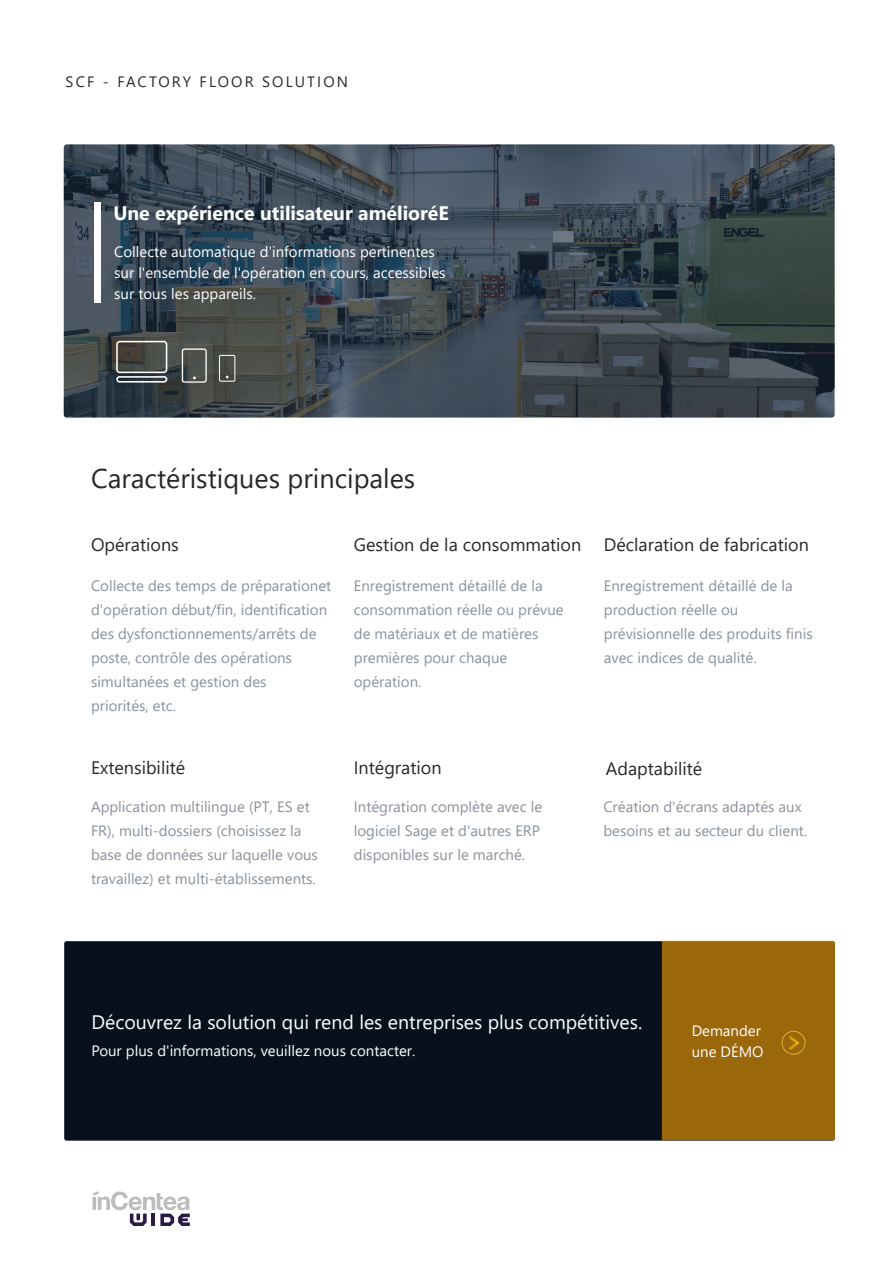
<style>
.page{position:relative;width:893px;height:1263px;background:#fff}
.page>*{position:absolute;margin:0;border:0;box-sizing:border-box;transform-origin:0 0}
.t1{font:27px "Segoe UI";color:#25292c}
.t2{font:19.5px "Segoe UI";color:#fff}
.t3{font:700 19.5px "Segoe UI";color:#fff}
.t4{font:18px "Segoe UI";color:#25292c}
.t5{font:15px/24px "Segoe UI";color:#8a929c}
.t6{font:15px/21px "Segoe UI";color:#fff}
.t7{font:15px "Segoe UI";letter-spacing:.145em;color:#262a2e}
</style>
<div class="page">
<div style="left:64px;top:941px;width:771px;height:200px;background:#07111c;border-radius:3px"></div>
<svg style="left:64px;top:144px;width:770px;height:273px;background:#3c4851"></svg>
<div style="left:662px;top:941px;width:173px;height:199px;background:#9b670b"></div>
<div style="left:94px;top:202px;width:7px;height:100px;background:#fff"></div>
<div style="left:116px;top:341px;width:51px;height:32px;border:2px solid #fff;border-radius:3px"></div>
<div style="left:116px;top:376px;width:51px;height:7px;border:2px solid #fff;border-radius:2px"></div>
<div style="left:182px;top:348px;width:25px;height:35px;border:1px solid #fff;border-radius:2px"></div>
<div style="left:219px;top:355px;width:16px;height:27px;border:1px solid #fff"></div>
<svg style="left:93px;top:1191px;width:97px;height:35px"></svg>
<p class="t7" style="left:66px;top:68px;width:284px">SCF - FACTORY FLOOR SOLUTION</p>
<h2 class="t3" style="left:113px;top:195px;width:337px">Une expérience utilisateur amélioréE</h2>
<p class="t6" style="left:114px;top:240px;width:333px">Collecte automatique d'informations pertinentes sur l'ensemble de l'opération en cours, accessibles sur tous les appareils.</p>
<h1 class="t1" style="left:91px;top:453px;width:326px">Caractéristiques principales</h1>
<p class="t4" style="left:91px;top:528px;width:89px">Opérations</p>
<p class="t4" style="left:354px;top:528px;width:229px">Gestion de la consommation</p>
<p class="t4" style="left:604px;top:528px;width:207px">Déclaration de fabrication</p>
<p class="t5" style="left:91px;top:572px;width:242px">Collecte des temps de préparationet d'opération début/fin, identification des dysfonctionnements/arrêts de poste, contrôle des opérations simultanées et gestion des<br>priorités, etc.</p>
<p class="t5" style="left:354px;top:572px;width:211px">Enregistrement détaillé de la consommation réelle ou prévue de matériaux et de matières premières pour chaque opération.</p>
<p class="t5" style="left:604px;top:572px;width:210px">Enregistrement détaillé de la production réelle ou prévisionnelle des produits finis avec indices de qualité.</p>
<p class="t4" style="left:91px;top:751px;width:96px">Extensibilité</p>
<p class="t4" style="left:354px;top:751px;width:89px">Intégration</p>
<p class="t4" style="left:606px;top:751px;width:98px">Adaptabilité</p>
<p class="t5" style="left:354px;top:793px;width:190px">Intégration complète avec le logiciel Sage et d'autres ERP disponibles sur le marché.</p>
<p class="t5" style="left:91px;top:793px;width:228px">Application multilingue (PT, ES et FR), multi-dossiers (choisissez la base de données sur laquelle vous travaillez) et multi-établissements.</p>
<p class="t5" style="left:603px;top:794px;width:205px">Création d'écrans adaptés aux besoins et au secteur du client.</p>
<h2 class="t2" style="left:92px;top:1003px;width:552px">Découvrez la solution qui rend les entreprises plus compétitives.</h2>
<p class="t6" style="left:92px;top:1038px;width:325px">Pour plus d'informations, veuillez nous contacter.</p>
<p class="t6" style="left:692px;top:1019px;width:73px">Demander une DÉMO</p>
</div>
